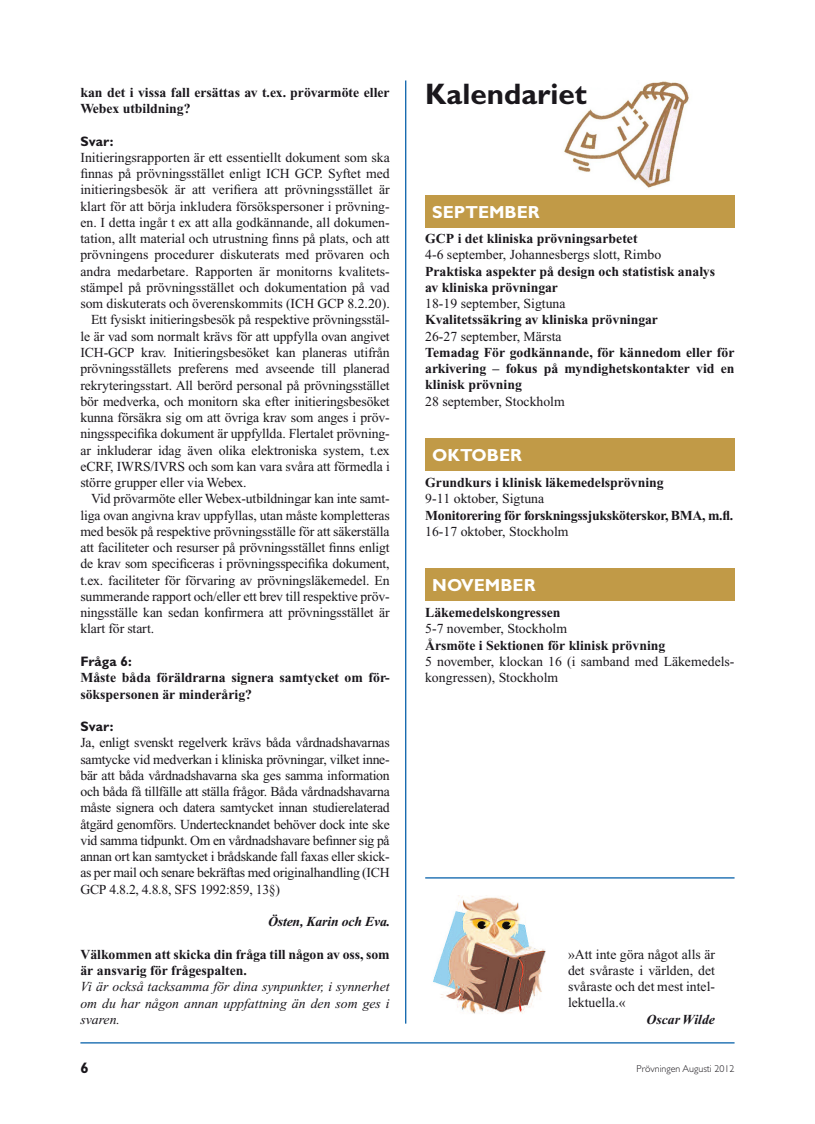
<style>
.page{position:relative;width:815px;height:1124px;background:#fff}
.page>*{position:absolute;margin:0;border:0;box-sizing:border-box;transform-origin:0 0}
.t1{font:700 29.75px "Gill Sans";color:#1a171c}
.t2{font:700 17.5px "Gill Sans";color:#fff}
.t3{font:700 15px "Gill Sans";color:#1a171c}
.t4{font:13.75px/16.2px "Times New Roman";letter-spacing:-.01em;color:#1a171c;text-align:justify}
.t5{font:700 13.75px/16.2px "Times New Roman";color:#1a171c}
.t6{font:italic 13.75px/16.2px "Times New Roman";color:#1a171c;text-align:justify}
.t7{font:700 13.75px "Times New Roman";letter-spacing:-.02em;color:#1a171c}
.t8{font:italic 700 13.75px "Times New Roman";letter-spacing:-.01em;color:#1a171c}
.t9{font:700 13.75px "Gill Sans";color:#1a171c}
.t10{font:300 10px "Gill Sans";color:#1a171c}
</style>
<div class="page">
<hr style="left:80px;top:1042px;width:655px;height:1px;background:#005da8">
<img style="left:433px;top:895px;width:113px;height:119px">
<hr style="left:425px;top:877px;width:310px;height:1px;background:#005da8">
<img style="left:564px;top:81px;width:125px;height:107px">
<div style="left:425px;top:195px;width:310px;height:32px;background:#c19a47"></div>
<div style="left:425px;top:438px;width:310px;height:32px;background:#c19a47"></div>
<div style="left:425px;top:568px;width:310px;height:32px;background:#c19a47"></div>
<hr style="left:405px;top:80px;width:1px;height:943px;background:#005da8">
<p class="t5" style="left:80px;top:84px;width:311px">kan det i vissa fall ersättas av t.ex. prövarmöte eller<br>Webex utbildning?</p>
<p class="t9" style="left:80px;top:133px;width:35px">Svar:</p>
<p class="t4" style="left:80px;top:149px;width:311px">Initieringsrapporten är ett essentiellt dokument som ska</p>
<p class="t4" style="left:80px;top:165px;width:311px">finnas på prövningsstället enligt ICH GCP. Syftet med</p>
<p class="t4" style="left:80px;top:182px;width:311px">initieringsbesök är att verifiera att prövningsstället är</p>
<p class="t4" style="left:80px;top:198px;width:311px">klart för att börja inkludera försökspersoner i prövning-</p>
<p class="t4" style="left:80px;top:214px;width:311px">en. I detta ingår t ex att alla godkännande, all dokumen-</p>
<p class="t4" style="left:80px;top:230px;width:311px">tation, allt material och utrustning finns på plats, och att</p>
<p class="t4" style="left:80px;top:247px;width:311px">prövningens procedurer diskuterats med prövaren och</p>
<p class="t4" style="left:80px;top:263px;width:311px">andra medarbetare. Rapporten är monitorns kvalitets-</p>
<p class="t4" style="left:80px;top:279px;width:311px">stämpel på prövningsstället och dokumentation på vad</p>
<p class="t4" style="left:80px;top:295px;width:311px">som diskuterats och överenskommits (ICH GCP 8.2.20).</p>
<p class="t4" style="left:91px;top:312px;width:300px">Ett fysiskt initieringsbesök på respektive prövningsstäl-</p>
<p class="t4" style="left:80px;top:328px;width:311px">le är vad som normalt krävs för att uppfylla ovan angivet</p>
<p class="t4" style="left:80px;top:344px;width:311px">ICH-GCP krav. Initieringsbesöket kan planeras utifrån</p>
<p class="t4" style="left:80px;top:360px;width:311px">prövningsställets preferens med avseende till planerad</p>
<p class="t4" style="left:80px;top:377px;width:311px">rekryteringsstart. All berörd personal på prövningsstället</p>
<p class="t4" style="left:80px;top:393px;width:311px">bör medverka, och monitorn ska efter initieringsbesöket</p>
<p class="t4" style="left:80px;top:409px;width:311px">kunna försäkra sig om att övriga krav som anges i pröv-</p>
<p class="t4" style="left:80px;top:425px;width:311px">ningsspecifika dokument är uppfyllda. Flertalet prövning-</p>
<p class="t4" style="left:80px;top:442px;width:311px">ar inkluderar idag även olika elektroniska system, t.ex</p>
<p class="t4" style="left:80px;top:458px;width:311px">eCRF, IWRS/IVRS och som kan vara svåra att förmedla i</p>
<p class="t4" style="left:80px;top:474px;width:168px">större grupper eller via Webex.</p>
<p class="t4" style="left:91px;top:490px;width:300px">Vid prövarmöte eller Webex-utbildningar kan inte samt-</p>
<p class="t4" style="left:80px;top:507px;width:311px">liga ovan angivna krav uppfyllas, utan måste kompletteras</p>
<p class="t4" style="left:80px;top:523px;width:311px">med besök på respektive prövningsställe för att säkerställa</p>
<p class="t4" style="left:80px;top:539px;width:311px">att faciliteter och resurser på prövningsstället finns enligt</p>
<p class="t4" style="left:80px;top:555px;width:311px">de krav som specificeras i prövningsspecifika dokument,</p>
<p class="t4" style="left:80px;top:572px;width:311px">t.ex. faciliteter för förvaring av prövningsläkemedel. En</p>
<p class="t4" style="left:80px;top:588px;width:311px">summerande rapport och/eller ett brev till respektive pröv-</p>
<p class="t4" style="left:80px;top:604px;width:311px">ningsställe kan sedan konfirmera att prövningsstället är</p>
<p class="t4" style="left:80px;top:620px;width:75px">klart för start.</p>
<p class="t9" style="left:80px;top:653px;width:53px">Fråga 6:</p>
<p class="t5" style="left:80px;top:669px;width:311px">Måste båda föräldrarna signera samtycket om för&shy;sökspersonen är minderårig?</p>
<p class="t9" style="left:80px;top:718px;width:35px">Svar:</p>
<p class="t4" style="left:80px;top:734px;width:311px">Ja, enligt svenskt regelverk krävs båda vårdnadshavarnas samtycke vid medverkan i kliniska prövningar, vilket inne&shy;bär att båda vårdnadshavarna ska ges samma information och båda få tillfälle att ställa frågor. Båda vårdnadshavarna måste signera och datera samtycket innan studierelaterad åtgärd genomförs. Undertecknandet behöver dock inte ske vid samma tidpunkt. Om en vårdnadshavare befinner sig på annan ort kan samtycket i brådskande fall faxas eller skick&shy;as per mail och senare bekräftas med originalhandling (ICH GCP 4.8.2, 4.8.8, SFS 1992:859, 13§)</p>
<p class="t8" style="left:268px;top:914px;width:124px">Östen, Karin och Eva.</p>
<p class="t5" style="left:80px;top:945px;width:311px">Välkommen att skicka din fråga till någon av oss, som är ansvarig för frågespalten.</p>
<p class="t6" style="left:80px;top:978px;width:311px">Vi är också tacksamma för dina synpunkter, i synnerhet om du har någon annan uppfattning än den som ges i svaren.</p>
<h1 class="t1" style="left:425px;top:76px;width:163px">Kalendariet</h1>
<p class="t2" style="left:432px;top:201px;width:109px">SEPTEMBER</p>
<p class="t5" style="left:425px;top:230px;width:214px">GCP i det kliniska prövningsarbetet</p>
<p class="t4" style="left:425px;top:247px;width:237px">4-6 september, Johannesbergs slott, Rimbo</p>
<p class="t5" style="left:425px;top:263px;width:291px">Praktiska aspekter på design och statistisk analys av kliniska prövningar</p>
<p class="t4" style="left:425px;top:295px;width:142px">18-19 september, Sigtuna</p>
<p class="t5" style="left:425px;top:312px;width:234px">Kvalitetssäkring av kliniska prövningar</p>
<p class="t4" style="left:425px;top:328px;width:138px">26-27 september, Märsta</p>
<p class="t5" style="left:425px;top:344px;width:311px;text-align:justify">Temadag För godkännande, för kännedom eller för arkivering – fokus på myndighetskontakter vid en klinisk prövning</p>
<p class="t4" style="left:425px;top:393px;width:141px">28 september, Stockholm</p>
<p class="t2" style="left:432px;top:445px;width:91px">OKTOBER</p>
<p class="t5" style="left:425px;top:474px;width:240px">Grundkurs i klinisk läkemedelsprövning</p>
<p class="t4" style="left:425px;top:490px;width:120px">9-11 oktober, Sigtuna</p>
<p class="t7" style="left:425px;top:507px;width:310px">Monitorering för forskningssjuksköterskor, BMA, m.fl.</p>
<p class="t4" style="left:425px;top:523px;width:145px">16-17 oktober, Stockholm</p>
<p class="t2" style="left:432px;top:575px;width:105px">NOVEMBER</p>
<p class="t5" style="left:425px;top:604px;width:137px">Läkemedelskongressen</p>
<p class="t4" style="left:425px;top:620px;width:143px">5-7 november, Stockholm</p>
<p class="t5" style="left:425px;top:637px;width:242px">Årsmöte i Sektionen för klinisk prövning</p>
<p class="t4" style="left:425px;top:653px;width:311px">5 november, klockan 16 (i samband med Läkemedels&shy;kongressen), Stockholm</p>
<p class="t4" style="left:568px;top:945px;width:149px">»Att inte göra något alls är det svåraste i världen, det svåraste och det mest intel&shy;lektuella.«</p>
<p class="t8" style="left:646px;top:1011px;width:70px">Oscar Wilde</p>
<p class="t3" style="left:80px;top:1058px;width:10px">6</p>
<p class="t10" style="left:637px;top:1063px;width:99px">Prövningen Augusti 2012</p>
</div>
